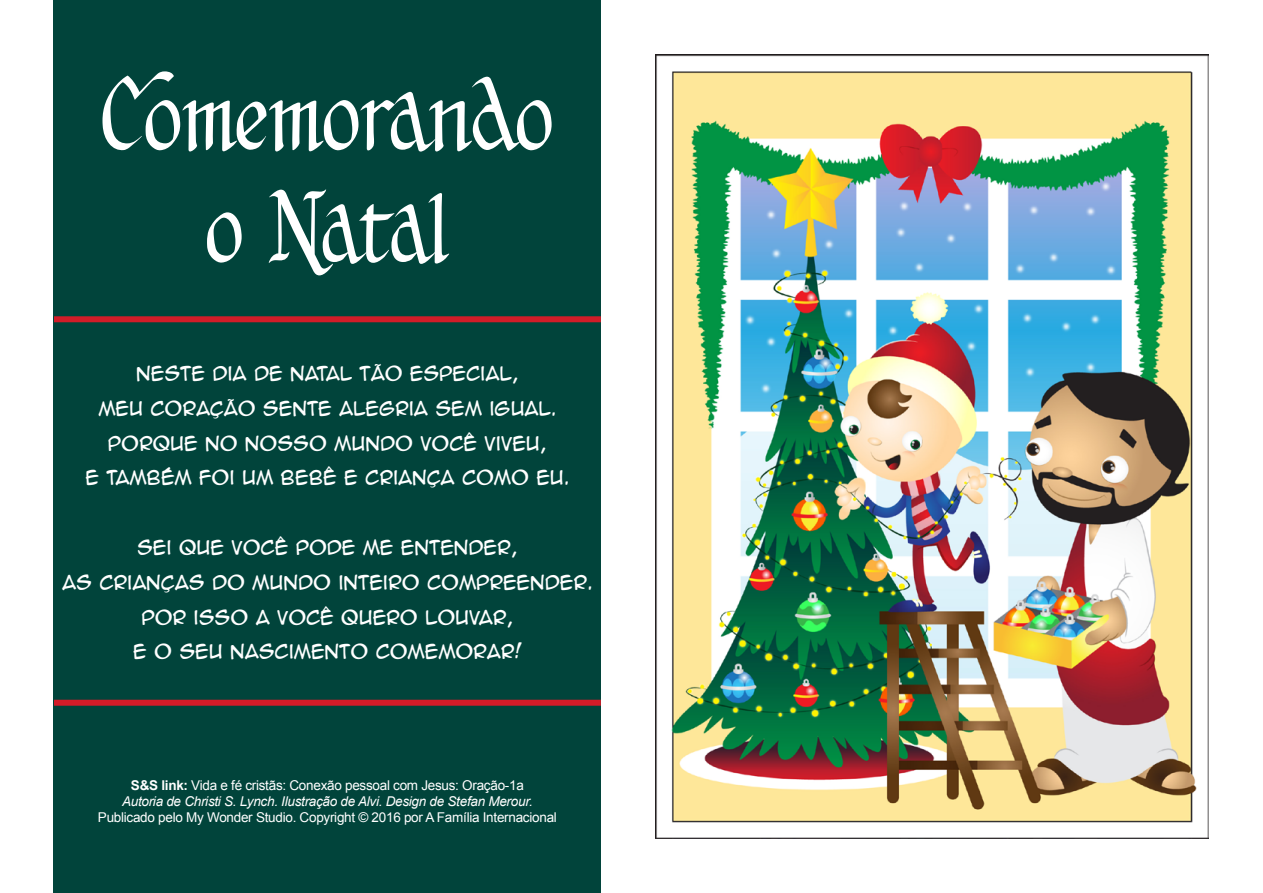
<style>
.page{position:relative;width:1263px;height:893px;background:#fff}
.page>*{position:absolute;margin:0;border:0;box-sizing:border-box;transform-origin:0 0}
.t1{font:88.5px/112.4px "CC Yuletide Log";color:#fff;text-align:center}
.t2{font:18px/34.8px "Anime Ace 2.0 BB";color:#fff;text-align:center}
.t3{font:italic 13.5px/16.2px "Arial";letter-spacing:-.02em;color:#fff;text-align:center}
.t4{font:13.5px "Arial";letter-spacing:-.02em;color:#fff}
.s1{font-weight:700;font-style:normal}
.s2{font-style:normal}
</style>
<div class="page">
<img style="left:655px;top:54px;width:554px;height:785px">
<div style="left:54px;top:0;width:547px;height:893px;background:#01443b"></div>
<div style="left:54px;top:316px;width:547px;height:6px;background:#d21c28"></div>
<div style="left:54px;top:700px;width:547px;height:6px;background:#d21c28"></div>
<h1 class="t1" style="left:102px;top:62px;width:453px">Comemorando o Natal</h1>
<p class="t2" style="left:85px;top:355px;width:486px">NESTE DIA DE NATAL TÃO ESPECIAL,<br>MEU CORAÇÃO SENTE ALEGRIA SEM IGUAL.<br>PORQUE NO NOSSO MUNDO VOCÊ VIVEU,<br>E TAMBÉM FOI UM BEBÊ E CRIANÇA COMO EU.</p>
<p class="t2" style="left:62px;top:529px;width:532px">SEI QUE VOCÊ PODE ME ENTENDER,<br>AS CRIANÇAS DO MUNDO INTEIRO COMPREENDER.<br>POR ISSO A VOCÊ QUERO LOUVAR,<br>E O SEU NASCIMENTO COMEMORAR!</p>
<p class="t3" style="left:122px;top:777px;width:412px"><span class="s1">S&amp;S link:</span> <span class="s2">Vida e fé cristãs: Conexão pessoal com Jesus: Oração-1a<br></span>Autoria de Christi S. Lynch. Ilustração de Alvi. Design de Stefan Merour.</p>
<p class="t4" style="left:98px;top:808px;width:460px">Publicado pelo My Wonder Studio. Copyright © 2016 por A Família Internacional</p>
</div>
